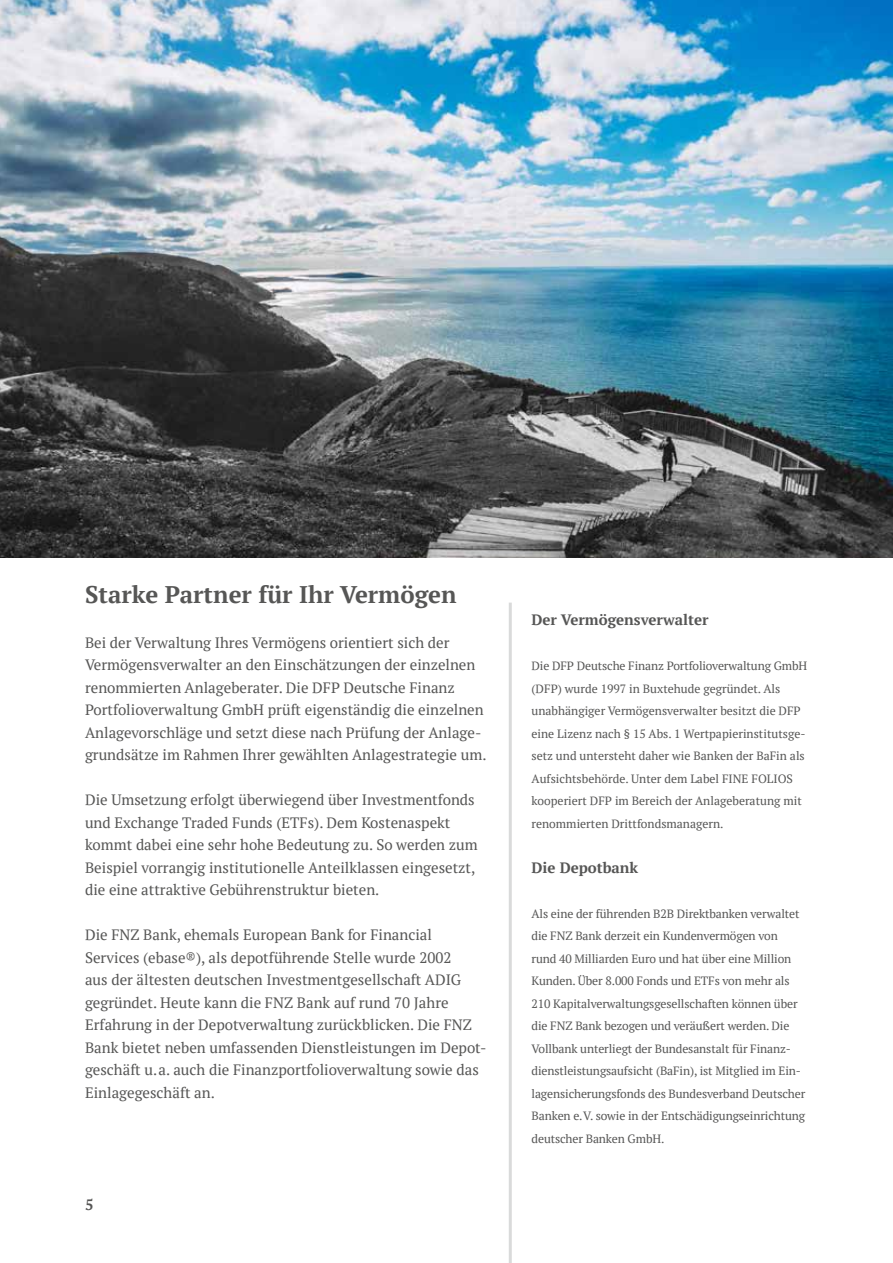
<style>
.page{position:relative;width:893px;height:1263px;background:#fff}
.page>*{position:absolute;margin:0;border:0;box-sizing:border-box;transform-origin:0 0}
.t1{font:700 24px "PT Serif";color:#565655}
.t2{font:15px/22.5px "PT Serif";color:#565655}
.t3{font:700 15px "PT Serif";color:#565655}
.t4{font:12px/22.5px "PT Serif";letter-spacing:-.01em;color:#565655}
</style>
<div class="page">
<img style="left:0;top:0;width:893px;height:558px">
<hr style="left:509px;top:603px;width:3px;height:660px;background:#d9dada">
<h1 class="t1" style="left:85px;top:578px;width:373px">Starke Partner für Ihr Vermögen</h1>
<p class="t2" style="left:85px;top:631px;width:403px">Bei der Verwaltung Ihres Vermögens orientiert sich der Vermögensverwalter an den Einschätzungen der einzelnen renommierten Anlageberater. Die DFP Deutsche Finanz Portfolioverwaltung GmbH prüft eigenständig die einzelnen Anlagevorschläge und setzt diese nach Prüfung der Anlage&shy;grundsätze im Rahmen Ihrer gewählten Anlagestrategie um.</p>
<p class="t2" style="left:85px;top:788px;width:394px">Die Umsetzung erfolgt überwiegend über Investmentfonds und Exchange Traded Funds (ETFs). Dem Kostenaspekt kommt dabei eine sehr hohe Bedeutung zu. So werden zum Beispiel vorrangig institutionelle Anteilklassen eingesetzt, die eine attraktive Gebührenstruktur bieten.</p>
<p class="t2" style="left:85px;top:923px;width:403px">Die FNZ Bank, ehemals European Bank for Financial Services (ebase®), als depotführende Stelle wurde 2002<br>aus der ältesten deutschen Investmentgesellschaft ADIG gegründet. Heute kann die FNZ Bank auf rund 70 Jahre Erfahrung in der Depotverwaltung zurückblicken. Die FNZ Bank bietet neben umfassenden Dienstleistungen im Depot&shy;geschäft u.a. auch die Finanzportfolioverwaltung sowie das Einlagegeschäft an.</p>
<p class="t3" style="left:85px;top:1195px;width:10px">5</p>
<p class="t3" style="left:531px;top:610px;width:179px">Der Vermögensverwalter</p>
<p class="t4" style="left:531px;top:654px;width:277px">Die DFP Deutsche Finanz Portfolioverwaltung GmbH (DFP) wurde 1997 in Buxtehude gegründet. Als unabhängiger Vermögensverwalter besitzt die DFP eine Lizenz nach § 15 Abs. 1 Wertpapierinstitutsge&shy;setz und untersteht daher wie Banken der BaFin als Aufsichtsbehörde. Unter dem Label FINE FOLIOS kooperiert DFP im Bereich der Anlageberatung mit renommierten Drittfondsmanagern.</p>
<p class="t3" style="left:531px;top:857px;width:108px">Die Depotbank</p>
<p class="t4" style="left:531px;top:902px;width:275px">Als eine der führenden B2B Direktbanken verwaltet die FNZ Bank derzeit ein Kundenvermögen von rund 40 Milliarden Euro und hat über eine Million Kunden. Über 8.000 Fonds und ETFs von mehr als 210 Kapitalverwaltungsgesellschaften können über die FNZ Bank bezogen und veräußert werden. Die Vollbank unterliegt der Bundesanstalt für Finanz&shy;dienstleistungsaufsicht (BaFin), ist Mitglied im Ein&shy;lagensicherungsfonds des Bundesverband Deutscher Banken e.V. sowie in der Entschädigungseinrichtung deutscher Banken GmbH.</p>
</div>
